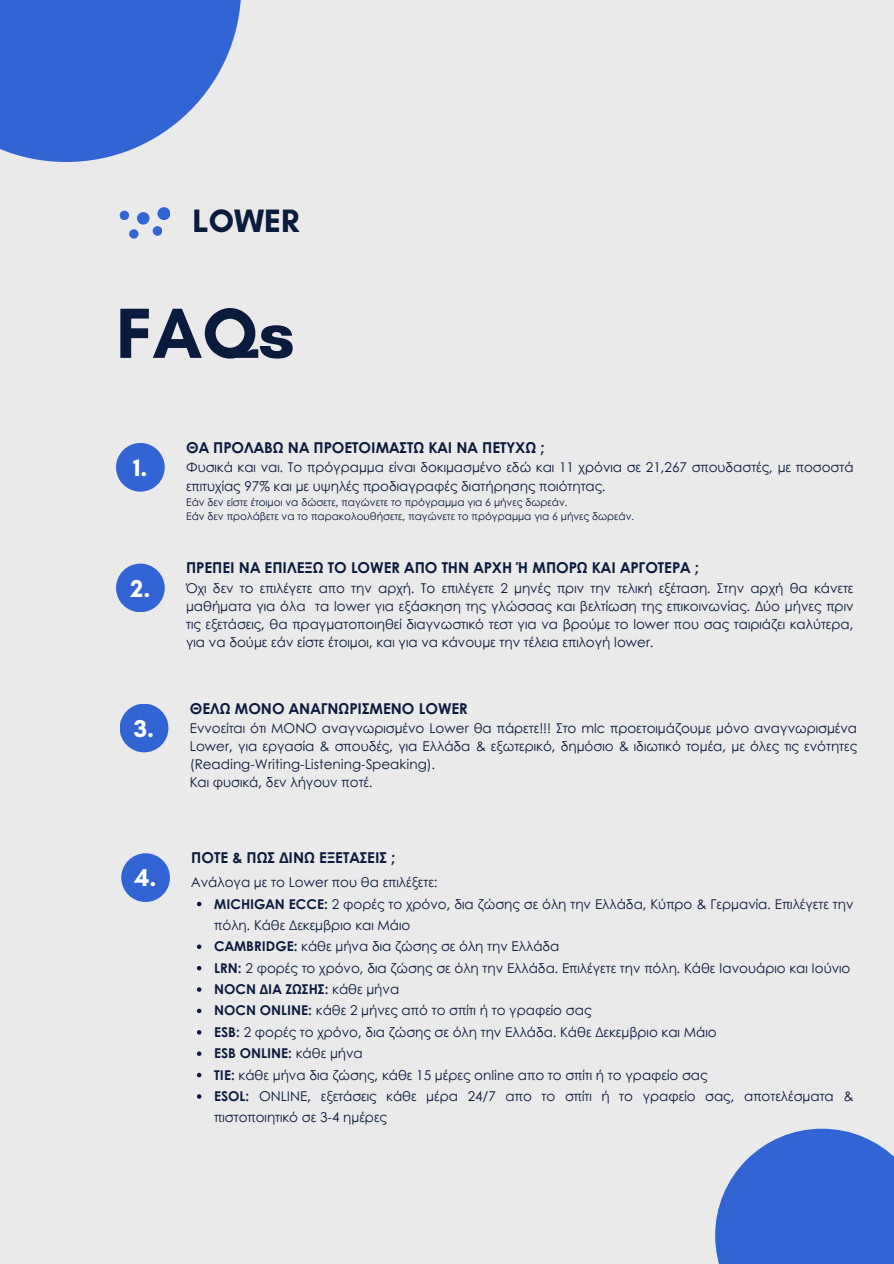
<style>
.page{position:relative;width:894px;height:1264px;background:#fff}
.page>*{position:absolute;margin:0;border:0;box-sizing:border-box;transform-origin:0 0}
.t1{font:700 72.15px "Glacial Indifference";color:#0b1b3d}
.t2{font:700 33px "Glacial Indifference";color:#0b1b3d}
.t3{font:700 24.9px "Glacial Indifference";color:#fff}
.t4{font:700 15px "Century Gothic";color:#0b1b3d}
.t5{font:13.5px/18px "Century Gothic";color:#0b1b3d}
.t6{font:700 13.5px "Century Gothic";color:#0b1b3d}
.t7{font:10.5px "Century Gothic";color:#0b1b3d}
.s1{font-weight:700}
.s2{font-weight:400}
</style>
<div class="page">
<div style="left:0;top:0;width:893px;height:1263px;background:#ebeaea"></div>
<div style="left:116px;top:443px;width:49px;height:48px;background:#3264d4;border-radius:50%"></div>
<div style="left:116px;top:563px;width:49px;height:49px;background:#3264d4;border-radius:50%"></div>
<div style="left:715px;top:1128px;width:178px;height:135px;background:#3264d4"></div>
<div style="left:137px;top:212px;width:12px;height:12px;background:#3264d4;border-radius:50%"></div>
<div style="left:129px;top:229px;width:9px;height:10px;background:#3264d4;border-radius:50%"></div>
<div style="left:120px;top:211px;width:9px;height:9px;background:#3264d4;border-radius:50%"></div>
<div style="left:153px;top:226px;width:9px;height:10px;background:#3264d4;border-radius:50%"></div>
<div style="left:157px;top:207px;width:13px;height:13px;background:#3264d4;border-radius:50%"></div>
<svg style="left:0;top:0;width:241px;height:162px;fill:#3264d4"></svg>
<div style="left:120px;top:703px;width:48px;height:49px;background:#3264d4;border-radius:50%"></div>
<div style="left:121px;top:853px;width:49px;height:49px;background:#3264d4;border-radius:50%"></div>
<svg style="left:197px;top:901px;width:4px;height:5px"></svg>
<svg style="left:197px;top:944px;width:4px;height:5px"></svg>
<svg style="left:197px;top:965px;width:4px;height:5px"></svg>
<svg style="left:197px;top:987px;width:4px;height:4px"></svg>
<svg style="left:197px;top:1008px;width:4px;height:5px"></svg>
<svg style="left:197px;top:1030px;width:4px;height:4px"></svg>
<svg style="left:197px;top:1051px;width:4px;height:4px"></svg>
<svg style="left:197px;top:1072px;width:4px;height:5px"></svg>
<svg style="left:197px;top:1094px;width:4px;height:4px"></svg>
<p class="t2" style="left:192px;top:200px;width:108px">LOWER</p>
<h2 class="t1" style="left:116px;top:289px;width:180px">FAQs</h2>
<h1 class="t3" style="left:133px;top:452px;width:16px">1.</h1>
<p class="t3" style="left:130px;top:573px;width:21px">2.</p>
<p class="t3" style="left:134px;top:713px;width:22px">3.</p>
<p class="t3" style="left:135px;top:862px;width:23px">4.</p>
<p class="t4" style="left:186px;top:436px;width:360px">ΘΑ ΠΡΟΛΑΒΩ ΝΑ ΠΡΟΕΤΟΙΜΑΣΤΩ ΚΑΙ ΝΑ ΠΕΤΥΧΩ ;</p>
<p class="t5" style="left:186px;top:457px;width:668px;line-height:18.5px">Φυσικά και ναι. Το πρόγραμμα είναι δοκιμασμένο εδώ και 11 χρόνια σε 21,267 σπουδαστές, με ποσοστά επιτυχίας 97% και με υψηλές προδιαγραφές διατήρησης ποιότητας.</p>
<p class="t7" style="left:186px;top:494px;width:383px">Εάν δεν είστε έτοιμοι να δώσετε, παγώνετε το πρόγραμμα για 6 μήνες δωρεάν.</p>
<p class="t7" style="left:186px;top:508px;width:449px">Εάν δεν προλάβετε να το παρακολουθήσετε, παγώνετε το πρόγραμμα για 6 μήνες δωρεάν.</p>
<p class="t4" style="left:186px;top:556px;width:514px">ΠΡΕΠΕΙ ΝΑ ΕΠΙΛΕΞΩ ΤΟ LOWER ΑΠΟ ΤΗΝ ΑΡΧΗ Ή ΜΠΟΡΩ ΚΑΙ ΑΡΓΟΤΕΡΑ ;</p>
<p class="t5" style="left:186px;top:578px;width:668px;text-align:justify">Όχι δεν το επιλέγετε απο την αρχή. Το επιλέγετε 2 μηνές πριν την τελική εξέταση. Στην αρχή θα κάνετε μαθήματα για όλα τα lower για εξάσκηση της γλώσσας και βελτίωση της επικοινωνίας. Δύο μήνες πριν τις εξετάσεις, θα πραγματοποιηθεί διαγνωστικό τεστ για να βρούμε το lower που σας ταιριάζει καλύτερα, για να δούμε εάν είστε έτοιμοι, και για να κάνουμε την τέλεια επιλογή lower.</p>
<p class="t4" style="left:190px;top:696px;width:279px">ΘΕΛΩ ΜΟΝΟ ΑΝΑΓΝΩΡΙΣΜΕΝΟ LOWER</p>
<p class="t5" style="left:190px;top:718px;width:668px">Εννοείται ότι ΜΟΝΟ αναγνωρισμένο Lower θα πάρετε!!! Στο mlc προετοιμάζουμε μόνο αναγνωρισμένα Lower, για εργασία &amp; σπουδές, για Ελλάδα &amp; εξωτερικό, δημόσιο &amp; ιδιωτικό τομέα, με όλες τις ενότητες (Reading-Writing-Listening-Speaking).<br>Και φυσικά, δεν λήγουν ποτέ.</p>
<p class="t4" style="left:191px;top:846px;width:206px">ΠΟΤΕ &amp; ΠΩΣ ΔΙΝΩ ΕΞΕΤΑΣΕΙΣ ;</p>
<p class="t5" style="left:191px;top:872px;width:248px">Ανάλογα με το Lower που θα επιλέξετε:</p>
<p class="t5" style="left:214px;top:892px;width:640px;line-height:21.3px"><span class="s1">MICHIGAN ECCE:</span> 2 φορές το χρόνο, δια ζώσης σε όλη την Ελλάδα, Κύπρο &amp; Γερμανία. Επιλέγετε την πόλη. Κάθε Δεκεμβριο και Μάιο</p>
<p class="t5" style="left:214px;top:936px;width:346px"><span class="s1">CAMBRIDGE:</span> κάθε μήνα δια ζώσης σε όλη την Ελλάδα</p>
<p class="t5" style="left:214px;top:958px;width:637px"><span class="s1">LRN:</span> 2 φορές το χρόνο, δια ζώσης σε όλη την Ελλάδα. Επιλέγετε την πόλη. Κάθε Ιανουάριο και Ιούνιο</p>
<p class="t6" style="left:214px;top:978px;width:186px">NOCN ΔΙΑ ΖΩΣΗΣ: <span class="s2">κάθε μήνα</span></p>
<p class="t5" style="left:214px;top:1000px;width:378px"><span class="s1">NOCN ONLINE:</span> κάθε 2 μήνες από το σπίτι ή το γραφείο σας</p>
<p class="t5" style="left:214px;top:1022px;width:503px"><span class="s1">ESB:</span> 2 φορές το χρόνο, δια ζώσης σε όλη την Ελλάδα. Κάθε Δεκεμβριο και Μάιο</p>
<p class="t6" style="left:214px;top:1043px;width:150px">ESB ONLINE: <span class="s2">κάθε μήνα</span></p>
<p class="t5" style="left:214px;top:1065px;width:494px"><span class="s1">TIE:</span> κάθε μήνα δια ζώσης, κάθε 15 μέρες online απο το σπίτι ή το γραφείο σας</p>
<p class="t5" style="left:214px;top:1084px;width:640px;line-height:21.3px"><span class="s1">ESOL:</span> ONLINE, εξετάσεις κάθε μέρα 24/7 απο το σπίτι ή το γραφείο σας, αποτελέσματα &amp; πιστοποιητικό σε 3-4 ημέρες</p>
</div>
